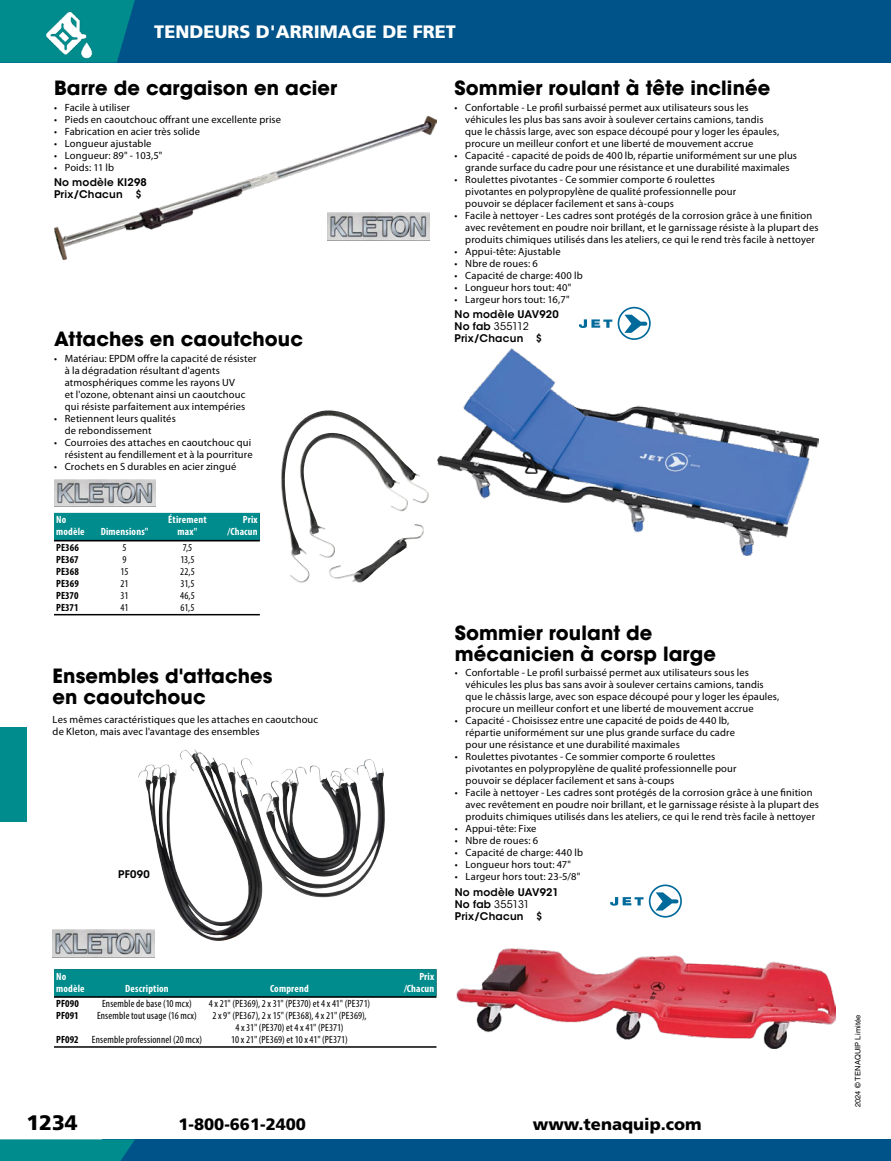
<style>
.page{position:relative;width:891px;height:1161px;background:#fff}
.page>*{position:absolute;margin:0;border:0;box-sizing:border-box;transform-origin:0 0}
.t1{font:900 21px "Frutiger LT Std";color:#000}
.Sub_Header{font:700 19.5px/21px "ITC Avant Garde Std";letter-spacing:.005em;color:#000}
.t2{font:900 18px "Frutiger LT Std";color:#fff}
.t3{font:900 16.5px "Frutiger LT Std";color:#000}
.Bullets{font:10.5px/12px "Myriad Pro";letter-spacing:.01em;color:#000}
.Chart_Text{font:condensed 10.5px/12px "Myriad Pro";letter-spacing:.015em;color:#000;text-align:center}
.Model{font:600 10.5px/12px "ITC Avant Garde Std";letter-spacing:.02em;color:#000}
.Body{font:10.5px/12px "Myriad Pro";letter-spacing:.015em;color:#000}
.Rule_Above___Below{font:700 condensed 10.5px "Myriad Pro";letter-spacing:.02em;color:#fff}
.Rule_Below{font:condensed 10.5px "Myriad Pro";letter-spacing:.015em;color:#000}
.Chart_Text-2{font:700 condensed 10.5px "Myriad Pro";letter-spacing:.005em;color:#000}
.Rule_Below-2{font:700 condensed 10.5px "Myriad Pro";letter-spacing:.005em;color:#000}
.t4{font:7.5px "Helvetica LT Std";letter-spacing:.02em;color:#000}
.s1{font-weight:400}
.s2{font-weight:700}
</style>
<div class="page">
<div style="left:102px;top:1139px;width:789px;height:22px;background:#005388"></div>
<svg style="left:0;top:1139px;width:135px;height:22px;background:#03898d"></svg>
<div style="left:0;top:0;width:891px;height:63px;background:#005388"></div>
<svg style="left:0;top:0;width:135px;height:63px;background:#00848b"></svg>
<div style="left:0;top:727px;width:27px;height:95px;background:#008b8c"></div>
<img style="left:40px;top:12px;width:65px;height:51px">
<div style="left:54px;top:969px;width:382px;height:29px;background:#001818"></div>
<div style="left:54px;top:969px;width:382px;height:27px;background:#008b8c"></div>
<hr style="left:54px;top:1046px;width:382px;height:2px;background:#000">
<div style="left:54px;top:513px;width:206px;height:28px;background:#000"></div>
<div style="left:54px;top:513px;width:206px;height:27px;background:#008b8c"></div>
<hr style="left:54px;top:614px;width:206px;height:1px;background:#000">
<img style="left:281px;top:410px;width:148px;height:173px">
<img style="left:54px;top:479px;width:102px;height:28px">
<img style="left:53px;top:930px;width:101px;height:27px">
<img style="left:138px;top:749px;width:125px;height:193px">
<img style="left:54px;top:117px;width:382px;height:143px">
<img style="left:438px;top:348px;width:381px;height:208px">
<img style="left:456px;top:949px;width:379px;height:100px">
<svg style="left:618px;top:307px;width:33px;height:33px"></svg>
<svg style="left:579px;top:319px;width:33px;height:9px"></svg>
<svg style="left:610px;top:885px;width:72px;height:33px"></svg>
<p class="t2" style="left:154px;top:21px;width:303px">TENDEURS D'ARRIMAGE DE FRET</p>
<p class="Sub_Header" style="left:54px;top:78px;width:285px">Barre de cargaison en acier</p>
<p class="Bullets" style="left:54px;top:101px;width:77px">• Facile à utiliser</p>
<p class="Bullets" style="left:54px;top:113px;width:229px">• Pieds en caoutchouc offrant une excellente prise</p>
<p class="Bullets" style="left:54px;top:125px;width:148px">• Fabrication en acier très solide</p>
<p class="Bullets" style="left:54px;top:137px;width:99px">• Longueur ajustable</p>
<p class="Bullets" style="left:54px;top:149px;width:110px">• Longueur: 89" - 103,5"</p>
<p class="Bullets" style="left:54px;top:161px;width:62px">• Poids: 11 lb</p>
<p class="Model" style="left:54px;top:176px;width:94px">No modèle KI298<br>Prix/Chacun $</p>
<p class="Sub_Header" style="left:54px;top:328px;width:251px">Attaches en caoutchouc</p>
<p class="Bullets" style="left:65px;top:352px;width:193px;text-indent:-11px">• Matériau: EPDM offre la capacité de résister à la dégradation résultant d'agents atmosphériques comme les rayons UV<br>et l'ozone, obtenant ainsi un caoutchouc qui résiste parfaitement aux intempéries</p>
<p class="Bullets" style="left:65px;top:412px;width:113px;text-indent:-11px">• Retiennent leurs qualités de rebondissement</p>
<p class="Bullets" style="left:54px;top:436px;width:200px;text-align:right">• Courroies des attaches en caoutchouc qui résistent au fendillement et à la pourriture</p>
<p class="Bullets" style="left:54px;top:460px;width:184px">• Crochets en S durables en acier zingué</p>
<p class="Rule_Above___Below" style="left:56px;top:513px;width:12px">No</p>
<p class="Rule_Above___Below" style="left:168px;top:513px;width:40px">Étirement</p>
<p class="Rule_Above___Below" style="left:243px;top:513px;width:16px">Prix</p>
<p class="Rule_Above___Below" style="left:56px;top:525px;width:30px">modèle</p>
<p class="Rule_Above___Below" style="left:101px;top:525px;width:49px">Dimensions"</p>
<p class="Rule_Above___Below" style="left:178px;top:525px;width:21px">max"</p>
<p class="Rule_Above___Below" style="left:227px;top:525px;width:32px">/Chacun</p>
<p class="Chart_Text-2" style="left:56px;top:541px;width:24px">PE366</p>
<p class="Chart_Text" style="left:122px;top:541px;width:6px">5</p>
<p class="Chart_Text" style="left:183px;top:541px;width:11px">7,5</p>
<p class="Chart_Text-2" style="left:56px;top:553px;width:24px">PE367</p>
<p class="Chart_Text" style="left:122px;top:553px;width:6px">9</p>
<p class="Chart_Text" style="left:180px;top:553px;width:16px">13,5</p>
<p class="Chart_Text-2" style="left:56px;top:565px;width:24px">PE368</p>
<p class="Chart_Text" style="left:121px;top:565px;width:9px">15</p>
<p class="Chart_Text" style="left:180px;top:565px;width:16px">22,5</p>
<p class="Chart_Text-2" style="left:56px;top:577px;width:24px">PE369</p>
<p class="Chart_Text" style="left:120px;top:577px;width:9px">21</p>
<p class="Chart_Text" style="left:181px;top:577px;width:15px">31,5</p>
<p class="Chart_Text-2" style="left:56px;top:589px;width:24px">PE370</p>
<p class="Chart_Text" style="left:121px;top:589px;width:9px">31</p>
<p class="Chart_Text" style="left:180px;top:589px;width:16px">46,5</p>
<p class="Rule_Below-2" style="left:56px;top:601px;width:24px">PE371</p>
<p class="Rule_Below" style="left:121px;top:601px;width:9px">41</p>
<p class="Rule_Below" style="left:181px;top:601px;width:15px">61,5</p>
<p class="Sub_Header" style="left:53px;top:666px;width:222px">Ensembles d'attaches en caoutchouc</p>
<p class="Body" style="left:53px;top:714px;width:267px">Les mêmes caractéristiques que les attaches en caoutchouc de Kleton, mais avec l'avantage des ensembles</p>
<p class="Model" style="left:118px;top:868px;width:33px">PF090</p>
<p class="Sub_Header" style="left:454px;top:78px;width:317px">Sommier roulant à tête inclinée</p>
<p class="Bullets" style="left:465px;top:101px;width:315px;text-indent:-11px">• Confortable - Le profil surbaissé permet aux utilisateurs sous les véhicules les plus bas sans avoir à soulever certains camions, tandis que le châssis large, avec son espace découpé pour y loger les épaules, procure un meilleur confort et une liberté de mouvement accrue</p>
<p class="Bullets" style="left:454px;top:149px;width:344px;text-align:center">• Capacité - capacité de poids de 400 lb, répartie uniformément sur une plus grande surface du cadre pour une résistance et une durabilité maximales</p>
<p class="Bullets" style="left:465px;top:173px;width:272px;text-indent:-11px">• Roulettes pivotantes - Ce sommier comporte 6 roulettes pivotantes en polypropylène de qualité professionnelle pour pouvoir se déplacer facilement et sans à-coups</p>
<p class="Bullets" style="left:465px;top:209px;width:355px;text-indent:-11px">• Facile à nettoyer - Les cadres sont protégés de la corrosion grâce à une finition avec revêtement en poudre noir brillant, et le garnissage résiste à la plupart des produits chimiques utilisés dans les ateliers, ce qui le rend très facile à nettoyer</p>
<p class="Bullets" style="left:454px;top:245px;width:108px">• Appui-tête: Ajustable</p>
<p class="Bullets" style="left:454px;top:257px;width:85px">• Nbre de roues: 6</p>
<p class="Bullets" style="left:454px;top:269px;width:130px">• Capacité de charge: 400 lb</p>
<p class="Bullets" style="left:454px;top:281px;width:118px">• Longueur hors tout: 40"</p>
<p class="Bullets" style="left:454px;top:293px;width:117px">• Largeur hors tout: 16,7"</p>
<p class="Model" style="left:454px;top:308px;width:106px">No modèle UAV920<br>No fab <span class="s1">355112<br></span>Prix/Chacun $</p>
<p class="Sub_Header" style="left:455px;top:622px;width:263px">Sommier roulant de mécanicien à corsp large</p>
<p class="Bullets" style="left:466px;top:667px;width:315px;text-indent:-11px">• Confortable - Le profil surbaissé permet aux utilisateurs sous les véhicules les plus bas sans avoir à soulever certains camions, tandis que le châssis large, avec son espace découpé pour y loger les épaules, procure un meilleur confort et une liberté de mouvement accrue</p>
<p class="Bullets" style="left:466px;top:715px;width:271px;text-indent:-11px">• Capacité - Choisissez entre une capacité de poids de 440 lb, répartie uniformément sur une plus grande surface du cadre pour une résistance et une durabilité maximales</p>
<p class="Bullets" style="left:466px;top:751px;width:272px;text-indent:-11px">• Roulettes pivotantes - Ce sommier comporte 6 roulettes pivotantes en polypropylène de qualité professionnelle pour pouvoir se déplacer facilement et sans à-coups</p>
<p class="Bullets" style="left:466px;top:787px;width:355px;text-indent:-11px">• Facile à nettoyer - Les cadres sont protégés de la corrosion grâce à une finition avec revêtement en poudre noir brillant, et le garnissage résiste à la plupart des produits chimiques utilisés dans les ateliers, ce qui le rend très facile à nettoyer</p>
<p class="Bullets" style="left:455px;top:823px;width:83px">• Appui-tête: Fixe</p>
<p class="Bullets" style="left:455px;top:835px;width:85px">• Nbre de roues: 6</p>
<p class="Bullets" style="left:455px;top:847px;width:130px">• Capacité de charge: 440 lb</p>
<p class="Bullets" style="left:455px;top:859px;width:118px">• Longueur hors tout: 47"</p>
<p class="Bullets" style="left:455px;top:871px;width:127px">• Largeur hors tout: 23-5/8"</p>
<p class="Model" style="left:455px;top:886px;width:105px">No modèle UAV921<br>No fab <span class="s1">355131<br></span>Prix/Chacun $</p>
<p class="Rule_Above___Below" style="left:56px;top:970px;width:12px">No</p>
<p class="Rule_Above___Below" style="left:419px;top:970px;width:16px">Prix</p>
<p class="Rule_Above___Below" style="left:56px;top:982px;width:30px">modèle</p>
<p class="Rule_Above___Below" style="left:125px;top:982px;width:45px">Description</p>
<p class="Rule_Above___Below" style="left:270px;top:982px;width:40px">Comprend</p>
<p class="Rule_Above___Below" style="left:404px;top:982px;width:32px">/Chacun</p>
<p class="Chart_Text-2" style="left:56px;top:997px;width:24px">PF090</p>
<p class="Chart_Text" style="left:102px;top:997px;width:91px">Ensemble de base (10 mcx)</p>
<p class="Chart_Text" style="left:209px;top:997px;width:163px">4 x 21" (PE369), 2 x 31" (PE370) et 4 x 41" (PE371)</p>
<p class="Chart_Text-2" style="left:56px;top:1009px;width:24px">PF091</p>
<p class="Chart_Text" style="left:97px;top:1009px;width:101px">Ensemble tout usage (16 mcx)</p>
<p class="Chart_Text" style="left:212px;top:1009px;width:156px">2 x 9" (PE367), 2 x 15" (PE368), 4 x 21" (PE369),<br>4 x 31" (PE370) et 4 x 41" (PE371)</p>
<p class="Rule_Below" style="left:56px;top:1033px;width:147px"><span class="s2">PF092</span> Ensemble professionnel (20 mcx)</p>
<p class="Rule_Below" style="left:231px;top:1033px;width:118px">10 x 21" (PE369) et 10 x 41" (PE371)</p>
<h1 class="t1" style="left:26px;top:1110px;width:53px">1234</h1>
<h3 class="t3" style="left:178px;top:1114px;width:129px">1-800-661-2400</h3>
<h3 class="t3" style="left:533px;top:1114px;width:170px">www.tenaquip.com</h3>
<p class="t4" style="left:854px;top:1107px;width:94px;rotate:-90deg">2024 © TENAQUIP Limitée</p>
</div>
